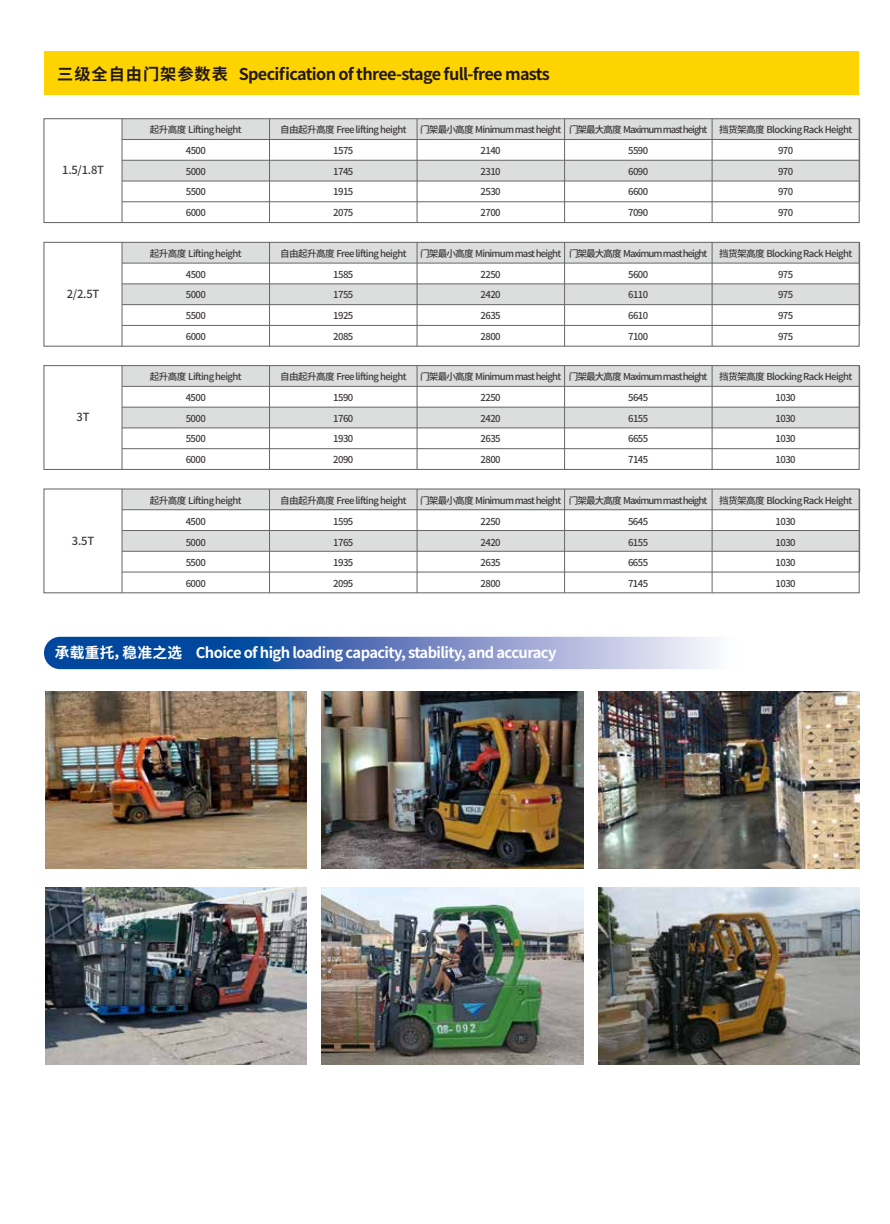
<style>
.page{position:relative;width:890px;height:1224px;background:#fff}
.page>*{position:absolute;margin:0;border:0;box-sizing:border-box;transform-origin:0 0}
.t1{font:700 16.2px "Source Han Sans CN";letter-spacing:-.04em;color:#221815}
.t2{font:700 14.7px "Source Han Sans CN";letter-spacing:-.04em;color:#fff}
.t3{font:700 14.7px "Source Han Sans CN";letter-spacing:.02em;color:#fff}
.t4{font:500 11.25px "Source Han Sans CN";letter-spacing:-.02em;color:#3e3a39}
.t5{font:500 9.6px/20.5px "Source Han Sans CN";letter-spacing:-.06em;color:#3e3a39;text-align:center}
.t6{font:500 9.6px/20.5px "Source Han Sans CN";letter-spacing:-.08em;color:#3e3a39;text-align:center}
.t7{font:500 9.6px/20.5px "Source Han Sans CN";letter-spacing:-.1em;color:#3e3a39;text-align:center}
</style>
<div class="page">
<img style="left:43px;top:51px;width:818px;height:1014px">
<svg style="left:44px;top:637px;width:799px;height:32px"></svg>
<div style="left:44px;top:51px;width:814px;height:43px;background:#fed400"></div>
<img style="left:45px;top:691px;width:261px;height:178px">
<img style="left:321px;top:691px;width:262px;height:178px">
<img style="left:598px;top:691px;width:261px;height:178px">
<img style="left:45px;top:887px;width:261px;height:177px">
<img style="left:321px;top:887px;width:262px;height:177px">
<img style="left:598px;top:887px;width:261px;height:177px">
<div style="left:122px;top:119px;width:737px;height:20px;background:#dcdddd"></div>
<div style="left:122px;top:160px;width:737px;height:21px;background:#dcdddd"></div>
<div style="left:43px;top:118px;width:816px;height:105px;border:1px solid #666"></div>
<hr style="left:122px;top:160px;width:737px;height:1px;background:#666">
<hr style="left:122px;top:139px;width:737px;height:1px;background:#666">
<hr style="left:122px;top:201px;width:737px;height:1px;background:#666">
<hr style="left:122px;top:181px;width:737px;height:1px;background:#666">
<hr style="left:859px;top:119px;width:1px;height:83px;background:#666">
<hr style="left:711px;top:119px;width:1px;height:103px;background:#666">
<hr style="left:564px;top:119px;width:1px;height:103px;background:#666">
<hr style="left:269px;top:119px;width:1px;height:103px;background:#666">
<hr style="left:417px;top:119px;width:1px;height:103px;background:#666">
<hr style="left:122px;top:119px;width:1px;height:103px;background:#666">
<div style="left:122px;top:242px;width:737px;height:21px;background:#dcdddd"></div>
<div style="left:122px;top:284px;width:737px;height:21px;background:#dcdddd"></div>
<div style="left:43px;top:242px;width:816px;height:105px;border:1px solid #666"></div>
<hr style="left:122px;top:283px;width:737px;height:1px;background:#666">
<hr style="left:122px;top:263px;width:737px;height:1px;background:#666">
<hr style="left:122px;top:325px;width:737px;height:1px;background:#666">
<hr style="left:122px;top:304px;width:737px;height:1px;background:#666">
<hr style="left:859px;top:242px;width:1px;height:83px;background:#666">
<hr style="left:711px;top:242px;width:1px;height:104px;background:#666">
<hr style="left:564px;top:242px;width:1px;height:104px;background:#666">
<hr style="left:269px;top:242px;width:1px;height:104px;background:#666">
<hr style="left:417px;top:242px;width:1px;height:104px;background:#666">
<hr style="left:122px;top:242px;width:1px;height:104px;background:#666">
<div style="left:122px;top:366px;width:737px;height:20px;background:#dcdddd"></div>
<div style="left:122px;top:407px;width:737px;height:21px;background:#dcdddd"></div>
<div style="left:43px;top:365px;width:816px;height:105px;border:1px solid #666"></div>
<hr style="left:122px;top:407px;width:737px;height:1px;background:#666">
<hr style="left:122px;top:386px;width:737px;height:1px;background:#666">
<hr style="left:122px;top:448px;width:737px;height:1px;background:#666">
<hr style="left:122px;top:427px;width:737px;height:1px;background:#666">
<hr style="left:859px;top:366px;width:1px;height:83px;background:#666">
<hr style="left:711px;top:366px;width:1px;height:103px;background:#666">
<hr style="left:564px;top:366px;width:1px;height:103px;background:#666">
<hr style="left:269px;top:366px;width:1px;height:103px;background:#666">
<hr style="left:417px;top:366px;width:1px;height:103px;background:#666">
<hr style="left:122px;top:366px;width:1px;height:103px;background:#666">
<div style="left:122px;top:489px;width:737px;height:21px;background:#dcdddd"></div>
<div style="left:122px;top:530px;width:737px;height:21px;background:#dcdddd"></div>
<div style="left:43px;top:488px;width:816px;height:105px;border:1px solid #666"></div>
<hr style="left:122px;top:530px;width:737px;height:1px;background:#666">
<hr style="left:122px;top:509px;width:737px;height:1px;background:#666">
<hr style="left:122px;top:572px;width:737px;height:1px;background:#666">
<hr style="left:122px;top:551px;width:737px;height:1px;background:#666">
<hr style="left:859px;top:489px;width:1px;height:83px;background:#666">
<hr style="left:711px;top:489px;width:1px;height:104px;background:#666">
<hr style="left:564px;top:489px;width:1px;height:104px;background:#666">
<hr style="left:269px;top:489px;width:1px;height:104px;background:#666">
<hr style="left:417px;top:489px;width:1px;height:104px;background:#666">
<hr style="left:122px;top:489px;width:1px;height:104px;background:#666">
<h1 class="t1" style="left:57px;top:65px;width:494px">三级全自由门架参数表 Specification of three-stage full-free masts</h1>
<p class="t4" style="left:62px;top:164px;width:43px">1.5/1.8T</p>
<p class="t4" style="left:67px;top:287px;width:34px">2/2.5T</p>
<p class="t4" style="left:77px;top:410px;width:14px">3T</p>
<p class="t4" style="left:72px;top:534px;width:24px">3.5T</p>
<p class="t5" style="left:150px;top:120px;width:93px">起升高度 Lifting height<br>4500<br>5000<br>5500<br>6000</p>
<p class="t5" style="left:280px;top:120px;width:128px">自由起升高度 Free lifting height<br>1575<br>1745<br>1915<br>2075</p>
<p class="t6" style="left:420px;top:120px;width:143px">门架最小高度 Minimum mast height<br>2140<br>2310<br>2530<br>2700</p>
<p class="t7" style="left:569px;top:120px;width:140px">门架最大高度 Maximum mast height<br>5590<br>6090<br>6600<br>7090</p>
<p class="t5" style="left:719px;top:120px;width:135px">挡货架高度 Blocking Rack Height<br>970<br>970<br>970<br>970</p>
<p class="t5" style="left:150px;top:243px;width:93px">起升高度 Lifting height<br>4500<br>5000<br>5500<br>6000</p>
<p class="t5" style="left:280px;top:243px;width:128px">自由起升高度 Free lifting height<br>1585<br>1755<br>1925<br>2085</p>
<p class="t6" style="left:420px;top:243px;width:143px">门架最小高度 Minimum mast height<br>2250<br>2420<br>2635<br>2800</p>
<p class="t7" style="left:569px;top:243px;width:140px">门架最大高度 Maximum mast height<br>5600<br>6110<br>6610<br>7100</p>
<p class="t5" style="left:719px;top:243px;width:135px">挡货架高度 Blocking Rack Height<br>975<br>975<br>975<br>975</p>
<p class="t5" style="left:150px;top:367px;width:93px">起升高度 Lifting height<br>4500<br>5000<br>5500<br>6000</p>
<p class="t5" style="left:280px;top:367px;width:128px">自由起升高度 Free lifting height<br>1590<br>1760<br>1930<br>2090</p>
<p class="t6" style="left:420px;top:367px;width:143px">门架最小高度 Minimum mast height<br>2250<br>2420<br>2635<br>2800</p>
<p class="t7" style="left:569px;top:367px;width:140px">门架最大高度 Maximum mast height<br>5645<br>6155<br>6655<br>7145</p>
<p class="t5" style="left:719px;top:367px;width:135px">挡货架高度 Blocking Rack Height<br>1030<br>1030<br>1030<br>1030</p>
<p class="t5" style="left:150px;top:491px;width:93px">起升高度 Lifting height<br>4500<br>5000<br>5500<br>6000</p>
<p class="t5" style="left:280px;top:491px;width:128px">自由起升高度 Free lifting height<br>1595<br>1765<br>1935<br>2095</p>
<p class="t6" style="left:420px;top:491px;width:143px">门架最小高度 Minimum mast height<br>2250<br>2420<br>2635<br>2800</p>
<p class="t7" style="left:569px;top:491px;width:140px">门架最大高度 Maximum mast height<br>5645<br>6155<br>6655<br>7145</p>
<p class="t5" style="left:719px;top:491px;width:135px">挡货架高度 Blocking Rack Height<br>1030<br>1030<br>1030<br>1030</p>
<h2 class="t3" style="left:55px;top:644px;width:129px">承载重托，稳准之选</h2>
<h2 class="t2" style="left:196px;top:644px;width:362px">Choice of high loading capacity, stability, and accuracy</h2>
</div>
